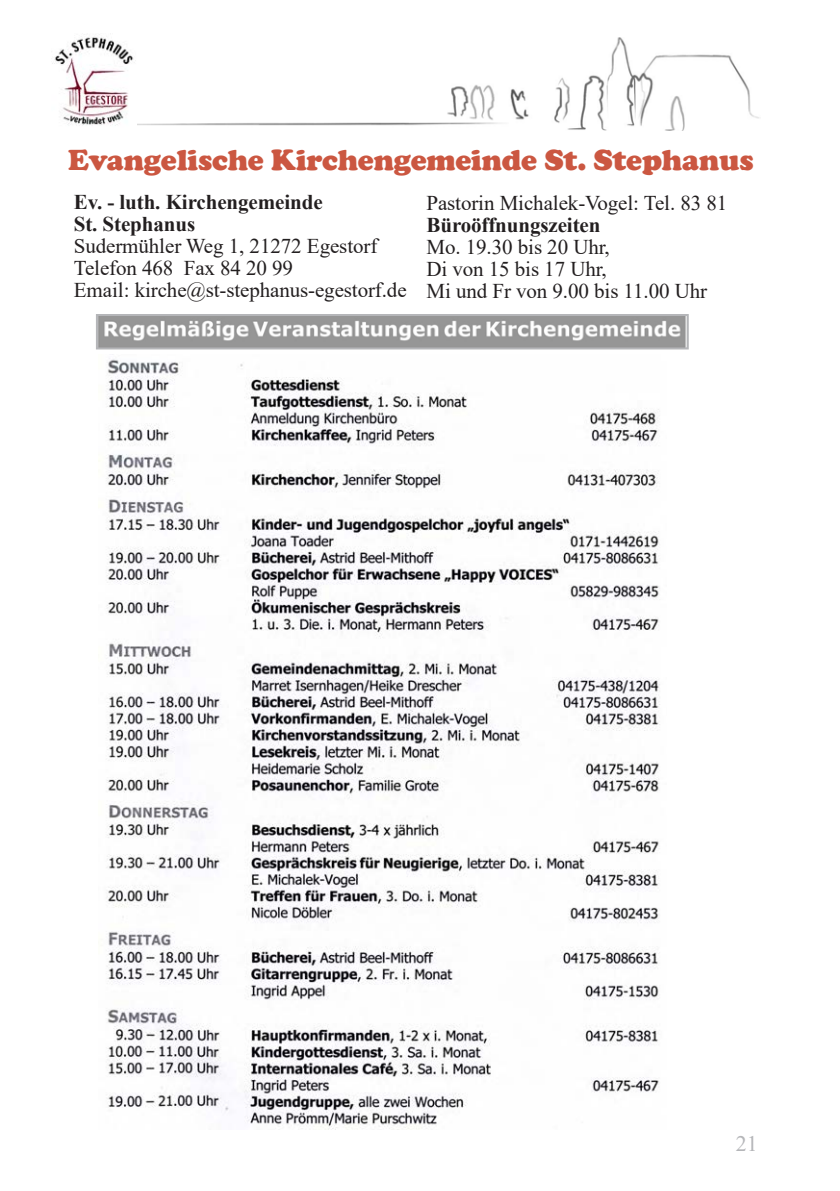
<style>
.page{position:relative;width:840px;height:1191px;background:#fff}
.page>*{position:absolute;margin:0;border:0;box-sizing:border-box;transform-origin:0 0}
.t1{font:900 30px "Cooper";letter-spacing:-.005em;color:#cb5741}
.t2{font:22px "Times New Roman";color:#b5b6b9}
.t3{font:21px/22px "Times New Roman";letter-spacing:-.005em;color:#231f20}
.t4{font:700 21px/22px "Times New Roman";letter-spacing:-.005em;color:#231f20}
</style>
<div class="page">
<img style="left:137px;top:38px;width:622px;height:93px">
<img style="left:99px;top:317px;width:586px;height:29px">
<div style="left:96px;top:314px;width:592px;height:35px;border:2px solid #b5b6b9"></div>
<img style="left:98px;top:354px;width:562px;height:775px">
<img style="left:52px;top:34px;width:82px;height:92px">
<h1 class="t1" style="left:68px;top:143px;width:686px">Evangelische Kirchengemeinde St. Stephanus</h1>
<p class="t4" style="left:74px;top:191px;width:250px">Ev. - luth. Kirchengemeinde<br>St. Stephanus</p>
<p class="t3" style="left:74px;top:234px;width:334px">Sudermühler Weg 1, 21272 Egestorf<br>Telefon 468 Fax 84 20 99<br>Email: kirche@st-stephanus-egestorf.de</p>
<p class="t3" style="left:426px;top:191px;width:302px">Pastorin Michalek-Vogel: Tel. 83 81</p>
<p class="t4" style="left:426px;top:213px;width:175px">Büroöffnungszeiten</p>
<p class="t3" style="left:426px;top:235px;width:282px">Mo. 19.30 bis 20 Uhr,<br>Di von 15 bis 17 Uhr,<br>Mi und Fr von 9.00 bis 11.00 Uhr</p>
<p class="t2" style="left:735px;top:1127px;width:23px">21</p>
</div>
